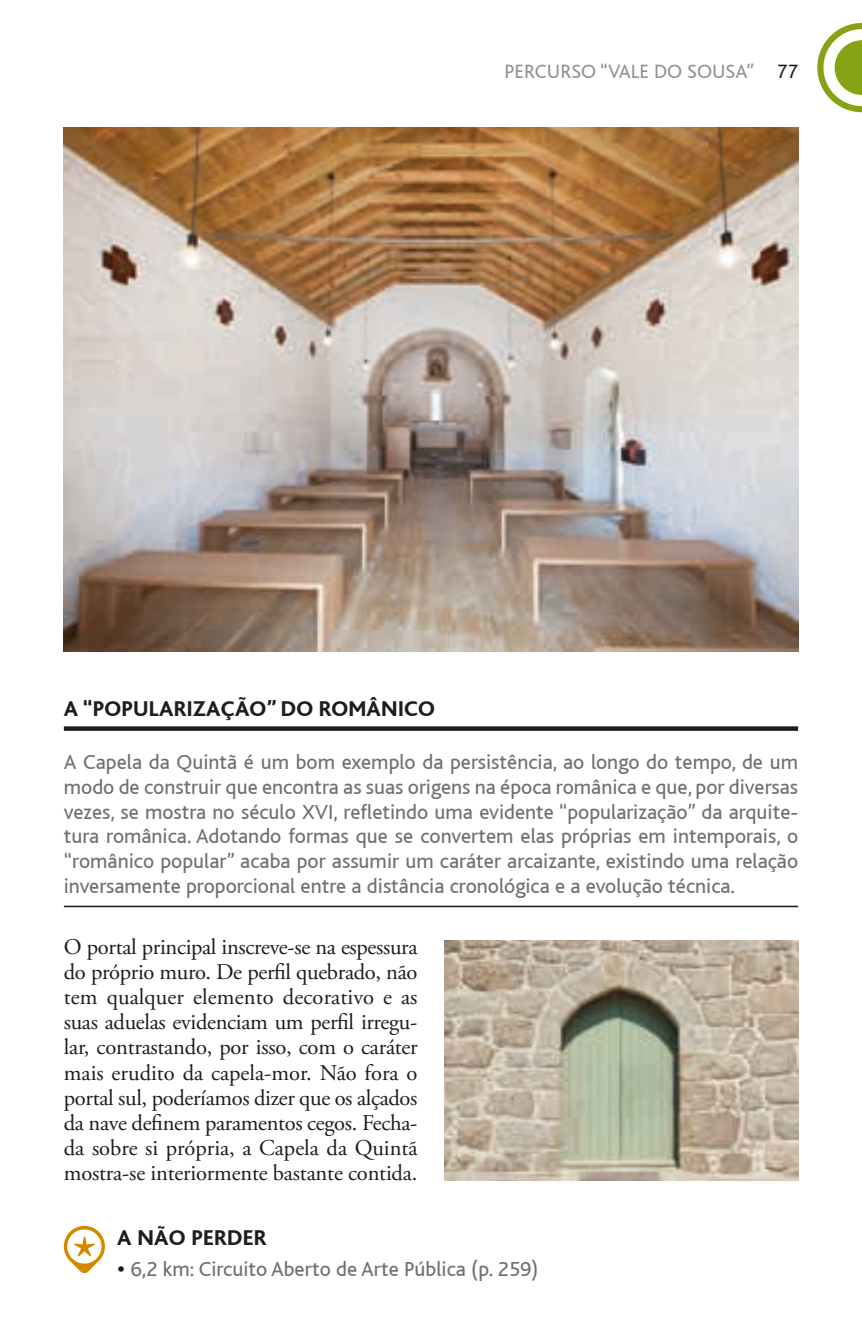
<style>
.page{position:relative;width:862px;height:1340px;background:#fff}
.page>*{position:absolute;margin:0;border:0;box-sizing:border-box;transform-origin:0 0}
.t1{font:22.5px/25px "Adobe Garamond Pro";letter-spacing:-.01em;color:#1d1d1b;text-align:justify}
.t2{font:800 22.5px "Bliss";letter-spacing:.01em;color:#1d1d1b}
.t3{font:21.38px/24.8px "Bliss";color:#70706f;text-align:justify}
.t4{font:20.25px "Bliss";color:#939292}
.s1{color:#1d1d1b}
.s2{font-family:"Bembo";font-size:22.5px;color:#1d1d1b}
</style>
<div class="page">
<svg style="left:817px;top:23px;width:44px;height:89px"></svg>
<img style="left:444px;top:940px;width:353px;height:240px">
<img style="left:64px;top:128px;width:733px;height:524px">
<svg style="left:64px;top:1225px;width:41px;height:49px"></svg>
<hr style="left:64px;top:905px;width:733px;height:2px;background:#1d1d1b">
<div style="left:64px;top:726px;width:733px;height:5px;background:#1d1d1b"></div>
<p class="t4" style="left:504px;top:61px;width:295px">PERCURSO “VALE DO SOUSA” <span class="s1">77</span></p>
<p class="t2" style="left:64px;top:696px;width:372px">A “POPULARIZAÇÃO” DO ROMÂNICO</p>
<p class="t3" style="left:64px;top:750px;width:735px">A Capela da Quintã é um bom exemplo da persistência, ao longo do tempo, de um modo de construir que encontra as suas origens na época românica e que, por diversas vezes, se mostra no século XVI, refletindo uma evidente “popularização” da arquite&shy;tura românica. Adotando formas que se convertem elas próprias em intemporais, o “românico popular” acaba por assumir um caráter arcaizante, existindo uma relação inversamente proporcional entre a distância cronológica e a evolução técnica.</p>
<p class="t1" style="left:64px;top:935px;width:355px">O portal principal inscreve-se na espessura do próprio muro. De perfil quebrado, não tem qualquer elemento decorativo e as suas aduelas evidenciam um perfil irregu&shy;lar, contrastando, por isso, com o caráter mais erudito da capela-mor. Não fora o portal sul, poderíamos dizer que os alçados da nave definem paramentos cegos. Fecha&shy;da sobre si própria, a Capela da Quintã mostra-se interiormente bastante contida.</p>
<p class="t2" style="left:117px;top:1225px;width:151px">A NÃO PERDER</p>
<p class="t3" style="left:117px;top:1257px;width:422px"><span class="s2">•</span> 6,2 km: Circuito Aberto de Arte Pública (p. 259)</p>
</div>
